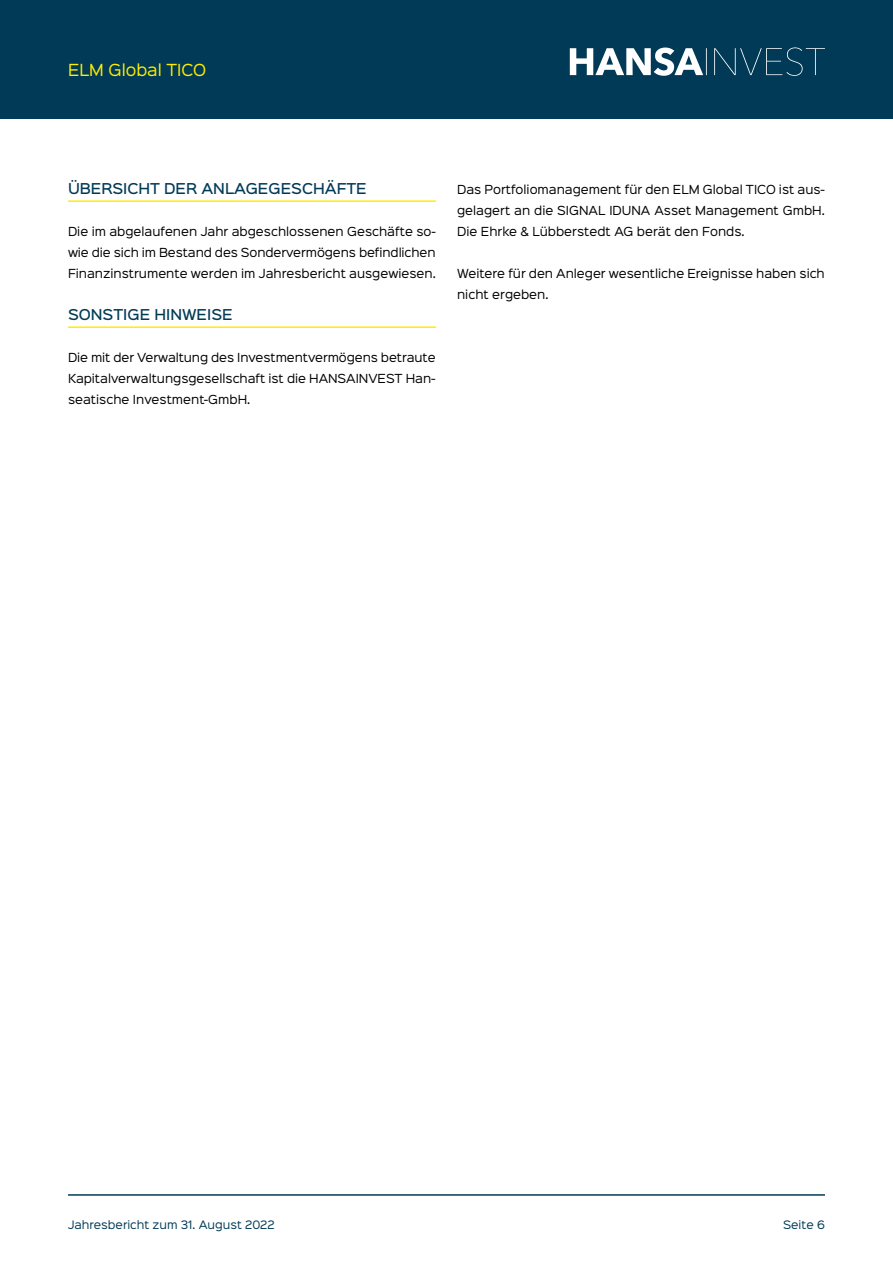
<style>
.page{position:relative;width:893px;height:1263px;background:#fff}
.page>*{position:absolute;margin:0;border:0;box-sizing:border-box;transform-origin:0 0}
.t1{font:15px "Sinkin Sans 400";color:#ffed00}
.t2{font:500 13.5px "Sinkin Sans 500";color:#003a56}
.t3{font:11.25px/21px "Sinkin Sans 400";color:#000;text-align:justify}
.t4{font:10.5px "Sinkin Sans 400";color:#003a56}
</style>
<div class="page">
<div style="left:0;top:0;width:893px;height:119px;background:#003a56"></div>
<svg style="left:570px;top:47px;width:255px;height:29px"></svg>
<hr style="left:68px;top:1194px;width:757px;height:2px;background:#003a56">
<hr style="left:68px;top:200px;width:368px;height:2px;background:#ffed00">
<hr style="left:68px;top:326px;width:368px;height:2px;background:#ffed00">
<h1 class="t1" style="left:68px;top:57px;width:140px">ELM Global TICO</h1>
<p class="t2" style="left:68px;top:177px;width:300px">ÜBERSICHT DER ANLAGEGESCHÄFTE</p>
<p class="t3" style="left:68px;top:220px;width:369px">Die im abgelaufenen Jahr abgeschlossenen Geschäfte so&shy;wie die sich im Bestand des Sondervermögens befindlichen Finanzinstrumente werden im Jahresbericht ausgewiesen.</p>
<p class="t2" style="left:68px;top:303px;width:166px">SONSTIGE HINWEISE</p>
<p class="t3" style="left:68px;top:346px;width:369px">Die mit der Verwaltung des Investmentvermögens betraute Kapitalverwaltungsgesellschaft ist die HANSAINVEST Han&shy;seatische Investment-GmbH.</p>
<p class="t3" style="left:457px;top:178px;width:369px">Das Portfoliomanagement für den ELM Global TICO ist aus&shy;gelagert an die SIGNAL IDUNA Asset Management GmbH.<br>Die Ehrke &amp; Lübberstedt AG berät den Fonds.</p>
<p class="t3" style="left:457px;top:262px;width:369px">Weitere für den Anleger wesentliche Ereignisse haben sich nicht ergeben.</p>
<p class="t4" style="left:68px;top:1216px;width:208px">Jahresbericht zum 31. August 2022</p>
<p class="t4" style="left:783px;top:1216px;width:43px">Seite 6</p>
</div>
